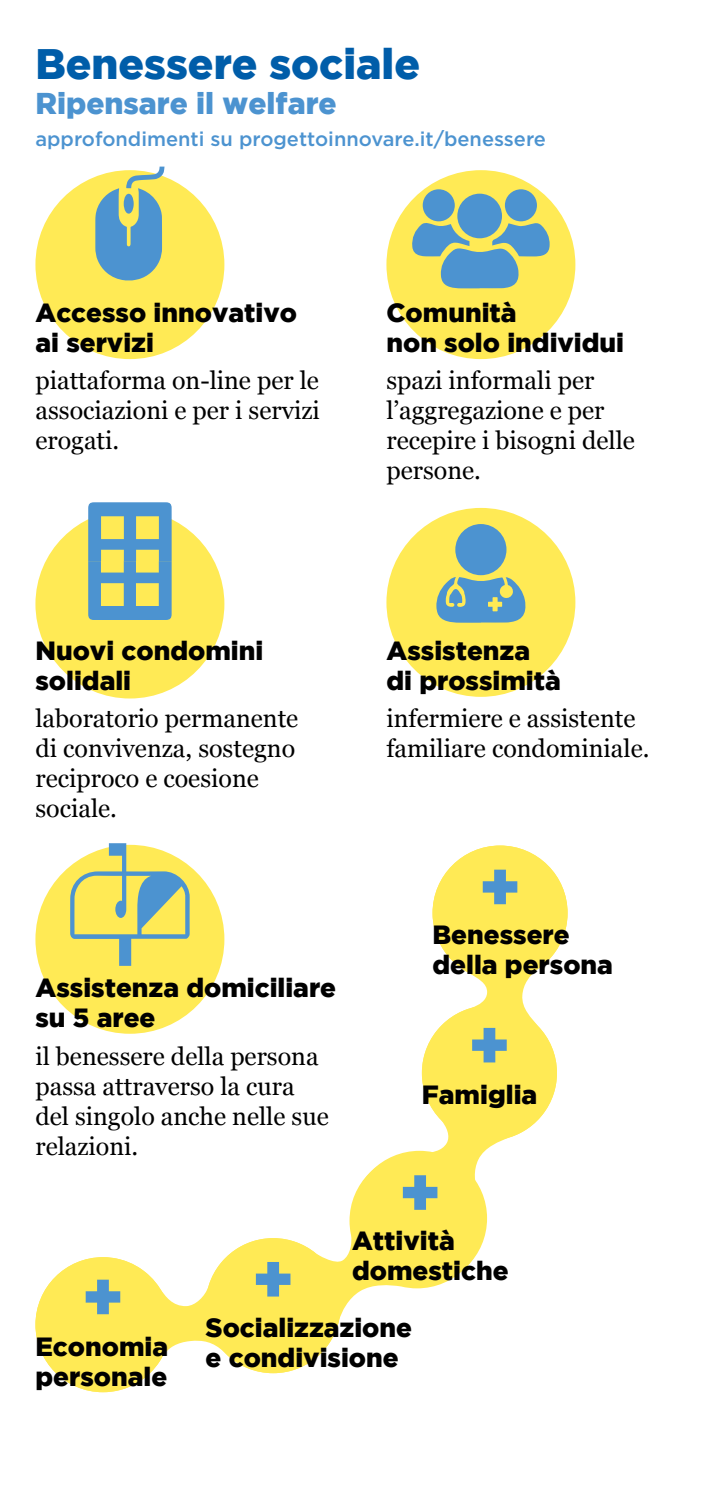
<style>
.page{position:relative;width:702px;height:1489px;background:#fff}
.page>*{position:absolute;margin:0;border:0;box-sizing:border-box;transform-origin:0 0}
.t1{font:900 67.5px "Gotham";color:#4c93d0}
.t2{font:900 42.5px "Gotham";color:#005da9}
.t3{font:900 30px "Gotham";color:#4c93d0}
.t4{font:900 26.25px/30px "Gotham";color:#000}
.t5{font:25px/30px "Georgia";color:#000}
.t6{font:500 20px "Gotham";color:#4c93d0}
</style>
<div class="page">
<svg style="left:35px;top:850px;width:532px;height:541px"></svg>
<div style="left:35px;top:170px;width:189px;height:189px;background:#ffea55;border-radius:50%"></div>
<div style="left:35px;top:509px;width:189px;height:189px;background:#ffea55;border-radius:50%"></div>
<div style="left:35px;top:844px;width:189px;height:189px;background:#ffea55;border-radius:50%"></div>
<div style="left:432px;top:845px;width:135px;height:135px;background:#ffea55;border-radius:50%"></div>
<div style="left:35px;top:1256px;width:135px;height:135px;background:#ffea55;border-radius:50%"></div>
<div style="left:352px;top:1150px;width:135px;height:135px;background:#ffea55;border-radius:50%"></div>
<div style="left:422px;top:1005px;width:135px;height:135px;background:#ffea55;border-radius:50%"></div>
<div style="left:206px;top:1237px;width:134px;height:135px;background:#ffea55;border-radius:50%"></div>
<div style="left:386px;top:170px;width:189px;height:189px;background:#ffea55;border-radius:50%"></div>
<div style="left:386px;top:508px;width:189px;height:188px;background:#ffea55;border-radius:50%"></div>
<div style="left:457px;top:194px;width:45px;height:44px;background:#4c93d0;border-radius:50%"></div>
<svg style="left:412px;top:223px;width:137px;height:65px"></svg>
<div style="left:422px;top:189px;width:33px;height:32px;background:#4c93d0;border-radius:50%"></div>
<div style="left:505px;top:189px;width:32px;height:32px;background:#4c93d0;border-radius:50%"></div>
<div style="left:455px;top:524px;width:51px;height:51px;background:#4c93d0;border-radius:50%"></div>
<svg style="left:436px;top:577px;width:89px;height:45px"></svg>
<svg style="left:88px;top:502px;width:84px;height:118px"></svg>
<svg style="left:95px;top:167px;width:69px;height:113px"></svg>
<svg style="left:70px;top:843px;width:120px;height:122px"></svg>
<h2 class="t2" style="left:35px;top:39px;width:386px">Benessere sociale</h2>
<p class="t3" style="left:35px;top:86px;width:303px">Ripensare il welfare</p>
<p class="t6" style="left:35px;top:125px;width:512px">approfondimenti su progettoinnovare.it/benessere</p>
<p class="t4" style="left:35px;top:297px;width:263px">Accesso innovativo ai servizi</p>
<p class="t5" style="left:35px;top:364px;width:286px;text-align:justify">piattaforma on-line per le associazioni e per i servizi erogati.</p>
<p class="t4" style="left:386px;top:297px;width:239px">Comunità<br>non solo individui</p>
<p class="t5" style="left:386px;top:364px;width:250px">spazi informali per l’aggregazione e per recepire i bisogni delle persone.</p>
<p class="t4" style="left:35px;top:634px;width:229px">Nuovi condomini solidali</p>
<p class="t5" style="left:35px;top:702px;width:264px">laboratorio permanente di convivenza, sostegno reciproco e coesione sociale.</p>
<p class="t4" style="left:386px;top:634px;width:176px">Assistenza di prossimità</p>
<p class="t5" style="left:386px;top:702px;width:264px">infermiere e assistente familiare condominiale.</p>
<p class="t4" style="left:35px;top:972px;width:302px">Assistenza domiciliare su 5 aree</p>
<p class="t5" style="left:35px;top:1039px;width:295px">il benessere della persona passa attraverso la cura del singolo anche nelle sue relazioni.</p>
<h1 class="t1" style="left:81px;top:1257px;width:45px">+</h1>
<h1 class="t1" style="left:251px;top:1239px;width:45px">+</h1>
<h1 class="t1" style="left:478px;top:847px;width:45px">+</h1>
<p class="t4" style="left:432px;top:919px;width:182px">Benessere della persona</p>
<h1 class="t1" style="left:468px;top:1005px;width:45px">+</h1>
<p class="t4" style="left:422px;top:1079px;width:117px">Famiglia</p>
<h1 class="t1" style="left:398px;top:1153px;width:45px">+</h1>
<p class="t4" style="left:352px;top:1224px;width:158px">Attività domestiche</p>
<p class="t4" style="left:35px;top:1330px;width:134px">Economia personale</p>
<p class="t4" style="left:206px;top:1311px;width:208px">Socializzazione e condivisione</p>
</div>
